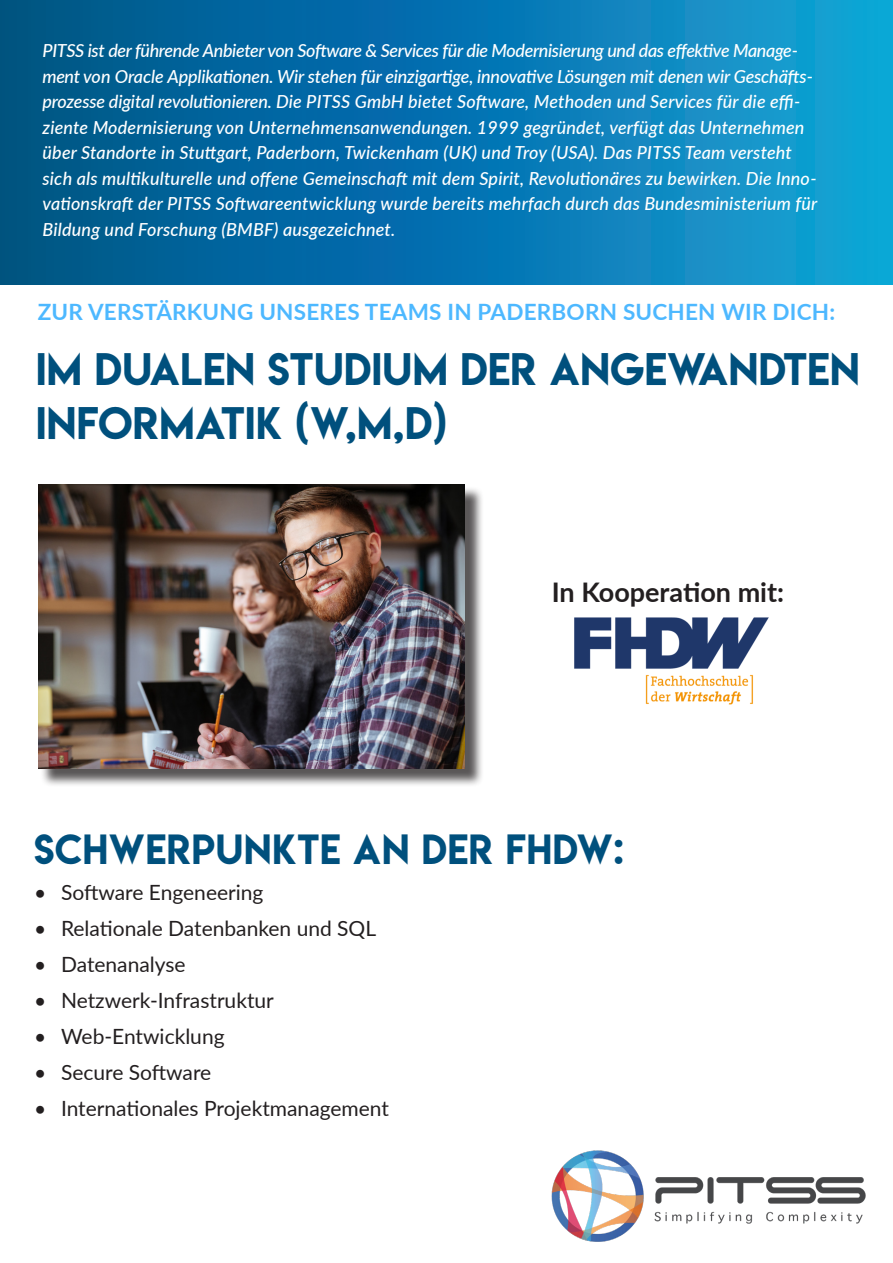
<style>
.page{position:relative;width:893px;height:1263px;background:#fff}
.page>*{position:absolute;margin:0;border:0;box-sizing:border-box;transform-origin:0 0}
.t1{font:40.5px/54.6px "Lemon Milk";letter-spacing:.01em;color:#00507d}
.t2{font:37.5px "Lemon Milk";letter-spacing:.02em;color:#00507d}
.t3{font:700 27px "Lato";color:#231f20}
.t4{font:700 22.5px "Lato";letter-spacing:.01em;color:#4db8ff}
.t5{font:21px "Lato";color:#231f20}
.t6{font:italic 500 18px/25.5px "Lato";letter-spacing:.01em;color:#fff}
</style>
<div class="page">
<div style="left:0;top:0;width:892px;height:285px;background:linear-gradient(to right,#004e86,#14a0d8)"></div>
<img style="left:551px;top:1150px;width:315px;height:92px">
<div style="left:41px;top:486px;width:443px;height:301px;background:#231f20;opacity:.75"></div>
<img style="left:38px;top:484px;width:427px;height:285px">
<img style="left:574px;top:617px;width:195px;height:88px">
<p class="t6" style="left:43px;top:37px;width:776px">PITSS ist der führende Anbieter von Software &amp; Services für die Modernisierung und das effektive Manage&shy;ment von Oracle Applikationen. Wir stehen für einzigartige, innovative Lösungen mit denen wir Geschäfts&shy;prozesse digital revolutionieren. Die PITSS GmbH bietet Software, Methoden und Services für die effi&shy;ziente Modernisierung von Unternehmensanwendungen. 1999 gegründet, verfügt das Unternehmen über Standorte in Stuttgart, Paderborn, Twickenham (UK) und Troy (USA). Das PITSS Team versteht sich als multikulturelle und offene Gemeinschaft mit dem Spirit, Revolutionäres zu bewirken. Die Inno&shy;vationskraft der PITSS Softwareentwicklung wurde bereits mehrfach durch das Bundesministerium für Bildung und Forschung (BMBF) ausgezeichnet.</p>
<p class="t4" style="left:38px;top:296px;width:799px">ZUR VERSTÄRKUNG UNSERES TEAMS IN PADERBORN SUCHEN WIR DICH:</p>
<p class="t1" style="left:36px;top:341px;width:825px">IM DUALEN STUDIUM DER ANGEWANDTEN<br>INFORMATIK (W,M,D)</p>
<p class="t3" style="left:552px;top:572px;width:234px">In Kooperation mit:</p>
<p class="t2" style="left:34px;top:822px;width:592px">SCHWERPUNKTE AN DER FHDW:</p>
<p class="t5" style="left:34px;top:877px;width:231px">• Software Engeneering</p>
<p class="t5" style="left:34px;top:913px;width:344px">• Relationale Datenbanken und SQL</p>
<p class="t5" style="left:34px;top:949px;width:153px">• Datenanalyse</p>
<p class="t5" style="left:34px;top:985px;width:241px">• Netzwerk-Infrastruktur</p>
<p class="t5" style="left:34px;top:1021px;width:192px">• Web-Entwicklung</p>
<p class="t5" style="left:34px;top:1057px;width:179px">• Secure Software</p>
<p class="t5" style="left:34px;top:1093px;width:357px">• Internationales Projektmanagement</p>
</div>
